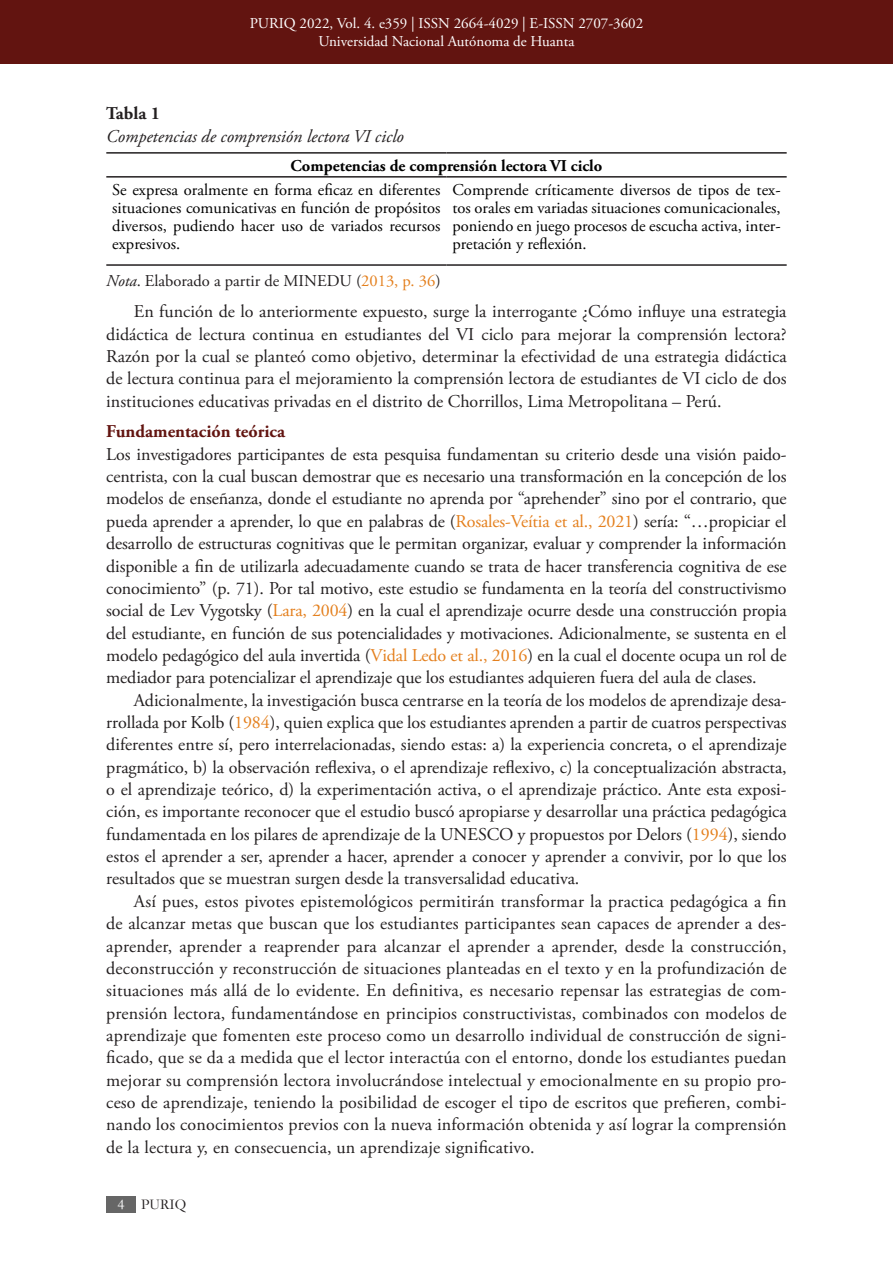
<style>
.page{position:relative;width:893px;height:1263px;background:#fff}
.page>*{position:absolute;margin:0;border:0;box-sizing:border-box;transform-origin:0 0}
.Parrafo_ES{font:18px/22.4px "Adobe Garamond Pro";color:#231f20;text-align:justify}
.Figura_Descripcion_es{font:italic 18px "Adobe Garamond Pro";color:#231f20}
.Subtitulo_Nv1_es{font:700 18px "Adobe Garamond Pro";color:#621410}
.Figura_titulo{font:700 18px "Adobe Garamond Pro";color:#231f20}
.t1{font:16.5px/18px "Adobe Garamond Pro";color:#000;text-align:justify}
.Figura_nota_es{font:16.5px "Adobe Garamond Pro";color:#231f20}
.t2{font:700 16.5px "Adobe Garamond Pro";color:#000}
.t3{font:15px/18px "Adobe Garamond Pro";color:#fff;text-align:center}
.t4{font:15px "Garamond";color:#231f20}
.s1{font-style:italic}
.s2{color:#e4801e}
.s3{color:#fff}
</style>
<div class="page">
<div style="left:0;top:0;width:893px;height:64px;background:#621410"></div>
<div style="left:106px;top:1196px;width:29px;height:16px;background:#666"></div>
<hr style="left:106px;top:152px;width:340px;height:2px;background:#231f20">
<hr style="left:446px;top:152px;width:341px;height:2px;background:#231f20">
<hr style="left:106px;top:176px;width:340px;height:2px;background:#231f20">
<hr style="left:446px;top:176px;width:341px;height:2px;background:#231f20">
<hr style="left:106px;top:264px;width:340px;height:2px;background:#231f20">
<hr style="left:446px;top:264px;width:341px;height:2px;background:#231f20">
<p class="t3" style="left:250px;top:15px;width:395px">PURIQ 2022, Vol. 4. e359 | ISSN 2664-4029 | E-ISSN 2707-3602<br>Universidad Nacional Autónoma de Huanta</p>
<p class="Figura_titulo" style="left:106px;top:103px;width:55px">Tabla 1</p>
<p class="Figura_Descripcion_es" style="left:106px;top:125px;width:299px">Competencias de comprensión lectora VI ciclo</p>
<p class="t2" style="left:291px;top:156px;width:313px">Competencias de comprensión lectora VI ciclo</p>
<p class="t1" style="left:112px;top:181px;width:330px">Se expresa oralmente en forma eficaz en diferentes situaciones comunicativas en función de propósitos diversos, pudiendo hacer uso de variados recursos expresivos.</p>
<p class="t1" style="left:452px;top:181px;width:330px">Comprende críticamente diversos de tipos de tex&shy;tos orales em variadas situaciones comunicacionales, poniendo en juego procesos de escucha activa, inter&shy;pretación y reflexión.</p>
<p class="Figura_nota_es" style="left:106px;top:271px;width:336px"><span class="s1">Nota</span>. Elaborado a partir de MINEDU (<span class="s2">2013, p. 36</span>)</p>
<p class="Parrafo_ES" style="left:106px;top:301px;width:682px;text-indent:28px">En función de lo anteriormente expuesto, surge la interrogante ¿Cómo influye una estrategia didáctica de lectura continua en estudiantes del VI ciclo para mejorar la comprensión lectora?<br>Razón por la cual se planteó como objetivo, determinar la efectividad de una estrategia didáctica de lectura continua para el mejoramiento la comprensión lectora de estudiantes de VI ciclo de dos instituciones educativas privadas en el distrito de Chorrillos, Lima Metropolitana – Perú.</p>
<p class="Subtitulo_Nv1_es" style="left:106px;top:421px;width:180px">Fundamentación teórica</p>
<p class="Parrafo_ES" style="left:106px;top:443px;width:682px">Los investigadores participantes de esta pesquisa fundamentan su criterio desde una visión paido&shy;centrista, con la cual buscan demostrar que es necesario una transformación en la concepción de los modelos de enseñanza, donde el estudiante no aprenda por “aprehender” sino por el contrario, que pueda aprender a aprender, lo que en palabras de (<span class="s2">Rosales-Veítia et al., 2021</span>) sería: “…propiciar el desarrollo de estructuras cognitivas que le permitan organizar, evaluar y comprender la información disponible a fin de utilizarla adecuadamente cuando se trata de hacer transferencia cognitiva de ese conocimiento” (p. 71). Por tal motivo, este estudio se fundamenta en la teoría del constructivismo social de Lev Vygotsky (<span class="s2">Lara, 2004</span>) en la cual el aprendizaje ocurre desde una construcción propia del estudiante, en función de sus potencialidades y motivaciones. Adicionalmente, se sustenta en el modelo pedagógico del aula invertida (<span class="s2">Vidal Ledo et al., 2016</span>) en la cual el docente ocupa un rol de mediador para potencializar el aprendizaje que los estudiantes adquieren fuera del aula de clases.</p>
<p class="Parrafo_ES" style="left:106px;top:689px;width:682px;text-indent:28px">Adicionalmente, la investigación busca centrarse en la teoría de los modelos de aprendizaje desa&shy;rrollada por Kolb (<span class="s2">1984</span>), quien explica que los estudiantes aprenden a partir de cuatros perspectivas diferentes entre sí, pero interrelacionadas, siendo estas: a) la experiencia concreta, o el aprendizaje pragmático, b) la observación reflexiva, o el aprendizaje reflexivo, c) la conceptualización abstracta, o el aprendizaje teórico, d) la experimentación activa, o el aprendizaje práctico. Ante esta exposi&shy;ción, es importante reconocer que el estudio buscó apropiarse y desarrollar una práctica pedagógica fundamentada en los pilares de aprendizaje de la UNESCO y propuestos por Delors (<span class="s2">1994</span>), siendo estos el aprender a ser, aprender a hacer, aprender a conocer y aprender a convivir, por lo que los resultados que se muestran surgen desde la transversalidad educativa.</p>
<p class="Parrafo_ES" style="left:106px;top:890px;width:682px;text-indent:28px">Así pues, estos pivotes epistemológicos permitirán transformar la practica pedagógica a fin de alcanzar metas que buscan que los estudiantes participantes sean capaces de aprender a des&shy;aprender, aprender a reaprender para alcanzar el aprender a aprender, desde la construcción, deconstrucción y reconstrucción de situaciones planteadas en el texto y en la profundización de situaciones más allá de lo evidente. En definitiva, es necesario repensar las estrategias de com&shy;prensión lectora, fundamentándose en principios constructivistas, combinados con modelos de aprendizaje que fomenten este proceso como un desarrollo individual de construcción de signi&shy;ficado, que se da a medida que el lector interactúa con el entorno, donde los estudiantes puedan mejorar su comprensión lectora involucrándose intelectual y emocionalmente en su propio pro&shy;ceso de aprendizaje, teniendo la posibilidad de escoger el tipo de escritos que prefieren, combi&shy;nando los conocimientos previos con la nueva información obtenida y así lograr la comprensión de la lectura y, en consecuencia, un aprendizaje significativo.</p>
<p class="t4" style="left:117px;top:1194px;width:71px"><span class="s3">4</span> PURIQ</p>
</div>
